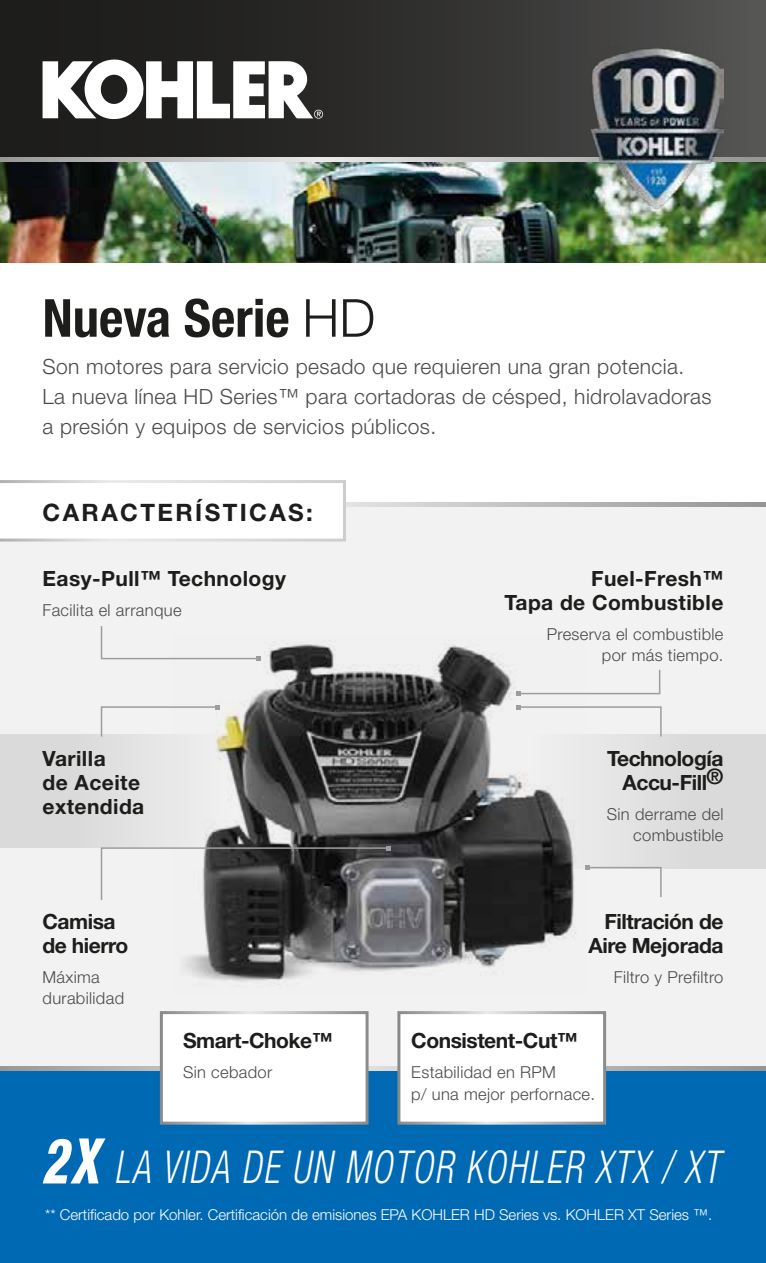
<style>
.page{position:relative;width:766px;height:1263px;background:#fff}
.page>*{position:absolute;margin:0;border:0;box-sizing:border-box;transform-origin:0 0}
.t1{font:700 condensed 52.5px "Helvetica Neue";color:#1d1d1b}
.t2{font:italic 300 condensed 45.3px "Helvetica Neue";letter-spacing:.05em;color:#fff;scale:.81 1}
.t3{font:700 24px "Helvetica Neue";letter-spacing:.1em;color:#1d1d1b}
.t4{font:300 21px/30px "Helvetica Neue";letter-spacing:.02em;color:#4a4a49}
.t5{font:700 21px/24px "Helvetica Neue";letter-spacing:-.02em;color:#1d1d1b;text-align:right}
.t6{font:700 21px/24px "Helvetica Neue";letter-spacing:.02em;color:#1d1d1b}
.t7{font:300 16.5px/21px "Helvetica Neue";letter-spacing:.02em;color:#4a4a49;text-align:right}
.t8{font:300 15px "Helvetica Neue";color:#fff}
.s1{font-weight:300;font-stretch:normal}
.s2{font-weight:800;font-size:63px}
</style>
<div class="page">
<div style="left:0;top:502px;width:765px;height:761px;background:#f2f2f2"></div>
<img style="left:0;top:162px;width:765px;height:100px">
<div style="left:0;top:1071px;width:765px;height:192px;background:#0069b4"></div>
<div style="left:0;top:734px;width:274px;height:113px;background:#dcdcdc"></div>
<div style="left:491px;top:734px;width:274px;height:134px;background:#dcdcdc"></div>
<div style="left:0;top:0;width:765px;height:162px;background:linear-gradient(to right,#151413,#4e4e4d)"></div>
<svg style="left:346px;top:502px;width:419px;height:5px;background:#bcbaba"></svg>
<svg style="left:0;top:1067px;width:765px;height:4px"></svg>
<svg style="left:0;top:157px;width:765px;height:5px;background:#c4c2c2"></svg>
<svg style="left:43px;top:58px;width:280px;height:62px"></svg>
<div style="left:161px;top:1012px;width:206px;height:111px;background:#fff"></div>
<div style="left:160px;top:1011px;width:208px;height:113px;border:3px solid #fff"></div>
<div style="left:399px;top:1012px;width:205px;height:111px;background:#fff"></div>
<div style="left:397px;top:1011px;width:209px;height:113px;border:3px solid #fff"></div>
<img style="left:171px;top:640px;width:414px;height:345px">
<img style="left:589px;top:46px;width:134px;height:167px">
<svg style="left:100px;top:626px;width:161px;height:35px"></svg>
<svg style="left:516px;top:668px;width:145px;height:28px"></svg>
<svg style="left:516px;top:705px;width:146px;height:33px"></svg>
<svg style="left:100px;top:705px;width:119px;height:33px"></svg>
<svg style="left:100px;top:846px;width:290px;height:55px"></svg>
<svg style="left:585px;top:865px;width:77px;height:32px"></svg>
<svg style="left:0;top:480px;width:346px;height:61px"></svg>
<h1 class="t1" style="left:43px;top:286px;width:334px">Nueva Serie <span class="s1">HD</span></h1>
<p class="t4" style="left:43px;top:351px;width:670px">Son motores para servicio pesado que requieren una gran potencia.<br>La nueva línea HD Series™ para cortadoras de césped, hidrolavadoras a presión y equipos de servicios públicos.</p>
<h3 class="t3" style="left:43px;top:497px;width:272px">CARACTERÍSTICAS:</h3>
<p class="t6" style="left:43px;top:566px;width:245px">Easy-Pull™ Technology</p>
<p class="t7" style="left:43px;top:599px;width:140px">Facilita el arranque</p>
<p class="t6" style="left:504px;top:566px;width:220px;text-align:right">Fuel-Fresh™<br>Tapa de Combustible</p>
<p class="t7" style="left:546px;top:623px;width:178px">Preserva el combustible por más tiempo.</p>
<p class="t6" style="left:43px;top:745px;width:103px">Varilla<br>de Aceite extendida</p>
<p class="t5" style="left:607px;top:745px;width:118px">Technología<br>Accu-Fill<sup>®</sup></p>
<p class="t7" style="left:606px;top:803px;width:118px">Sin derrame del combustible</p>
<p class="t5" style="left:43px;top:909px;width:87px;text-align:left">Camisa de hierro</p>
<p class="t7" style="left:43px;top:966px;width:83px;text-align:left">Máxima durabilidad</p>
<p class="t5" style="left:588px;top:909px;width:136px">Filtración de<br>Aire Mejorada</p>
<p class="t7" style="left:613px;top:966px;width:111px">Filtro y Prefiltro</p>
<p class="t5" style="left:183px;top:1027px;width:151px">Smart-Choke™</p>
<p class="t7" style="left:183px;top:1061px;width:91px">Sin cebador</p>
<p class="t5" style="left:411px;top:1027px;width:168px">Consistent-Cut™</p>
<p class="t7" style="left:411px;top:1060px;width:185px;line-height:22.5px;text-align:left">Estabilidad en RPM<br>p/ una mejor perfornace.</p>
<h2 class="t2" style="left:41px;top:1141px;width:838px"><span class="s2">2X</span> LA VIDA DE UN MOTOR KOHLER XTX / XT</h2>
<p class="t8" style="left:45px;top:1205px;width:668px">** Certificado por Kohler. Certificación de emisiones EPA KOHLER HD Series vs. KOHLER XT Series ™.</p>
</div>
